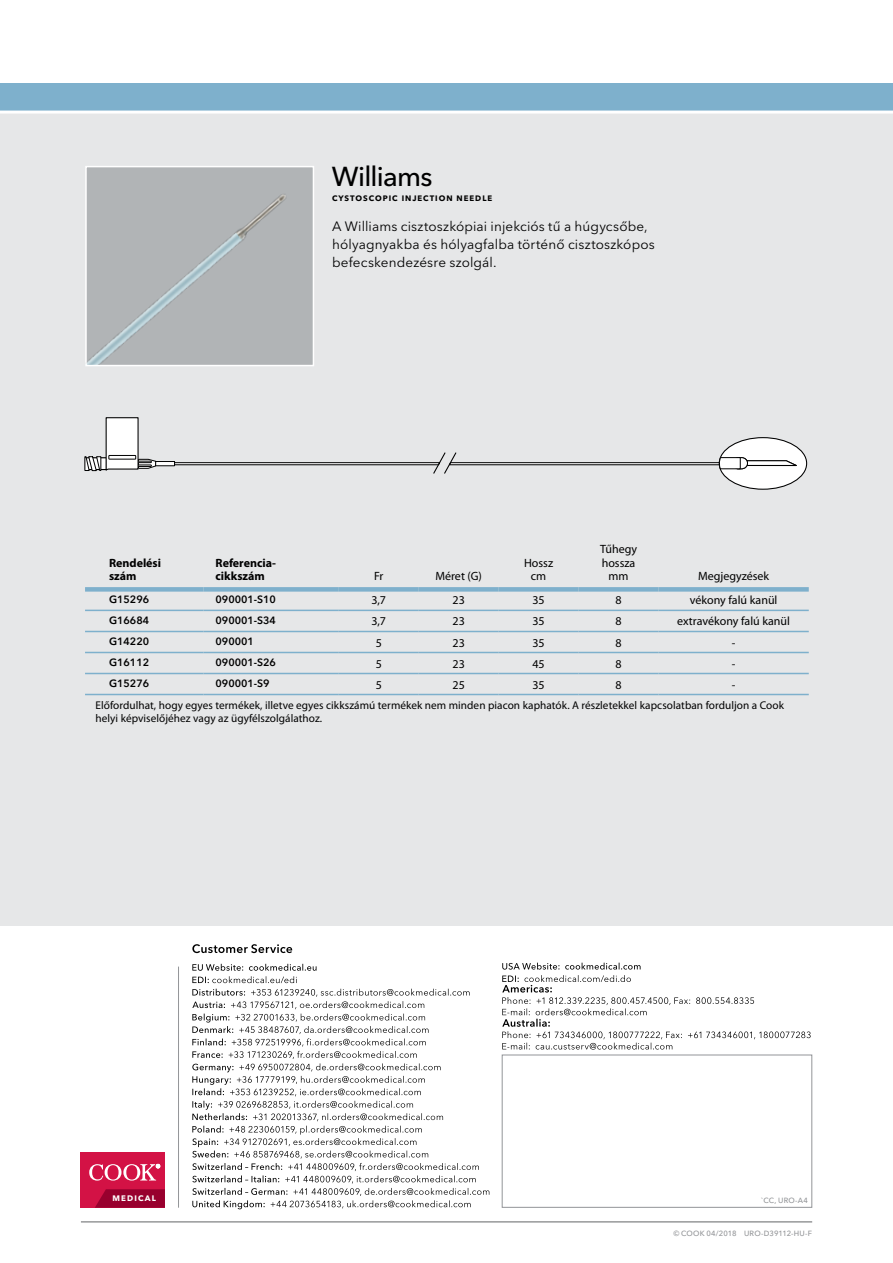
<style>
.page{position:relative;width:893px;height:1263px;background:#fff}
.page>*{position:absolute;margin:0;border:0;box-sizing:border-box;transform-origin:0 0}
.t1{font:500 27.15px "Avenir Next LT Pro";letter-spacing:-.03em;color:#000}
.t2{font:13.5px/18px "Avenir Next LT Pro";letter-spacing:.01em;color:#000}
.t3{font:12px/13.5px "Myriad Pro";color:#000;text-align:center}
.t4{font:700 12px/13.5px "Myriad Pro";color:#000}
.t5{font:11.25px/12.8px "Myriad Pro";letter-spacing:.005em;color:#000}
.t6{font:600 10.5px "Avenir Next LT Pro";color:#000}
.t7{font:700 7.95px "Avenir Next LT Pro";letter-spacing:.155em;color:#fff}
.t8{font:700 7.8px "Avenir Next LT Pro";letter-spacing:.125em;color:#000}
.t9{font:500 7.5px "Avenir Next LT Pro";letter-spacing:.01em;color:#939598}
</style>
<div class="page">
<div style="left:0;top:114px;width:893px;height:812px;background:#e6e7e8"></div>
<div style="left:0;top:83px;width:893px;height:28px;background:#7eb0cc"></div>
<svg style="left:192px;top:944px;width:100px;height:9px"></svg>
<svg style="left:192px;top:964px;width:125px;height:19px"></svg>
<svg style="left:192px;top:989px;width:297px;height:220px"></svg>
<svg style="left:502px;top:963px;width:309px;height:86px"></svg>
<div style="left:502px;top:1054px;width:310px;height:154px;border:1px solid #939598"></div>
<hr style="left:178px;top:966px;width:1px;height:242px;background:#939598">
<hr style="left:81px;top:1221px;width:731px;height:1px;background:#636466">
<div style="left:81px;top:1152px;width:84px;height:56px;background:#d31245"></div>
<svg style="left:95px;top:1189px;width:70px;height:19px"></svg>
<svg style="left:89px;top:1164px;width:71px;height:16px"></svg>
<div style="left:88px;top:169px;width:223px;height:194px;background:#b1b4b6"></div>
<div style="left:85px;top:166px;width:229px;height:200px;border:2px solid #fff"></div>
<div style="left:719px;top:438px;width:88px;height:51px;background:#fff;border-radius:50%"></div>
<div style="left:719px;top:437px;width:88px;height:53px;border:1px solid #000;border-radius:50%"></div>
<svg style="left:174px;top:451px;width:627px;height:24px"></svg>
<div style="left:156px;top:461px;width:19px;height:5px;background:#fff"></div>
<div style="left:155px;top:461px;width:20px;height:5px;border:1px solid #000"></div>
<svg style="left:84px;top:417px;width:72px;height:55px"></svg>
<hr style="left:85px;top:610px;width:119px;height:1px;background:#7eb0cc">
<hr style="left:204px;top:610px;width:135px;height:1px;background:#7eb0cc">
<hr style="left:339px;top:610px;width:80px;height:1px;background:#7eb0cc">
<hr style="left:419px;top:610px;width:80px;height:1px;background:#7eb0cc">
<hr style="left:499px;top:610px;width:80px;height:1px;background:#7eb0cc">
<hr style="left:579px;top:610px;width:80px;height:1px;background:#7eb0cc">
<hr style="left:659px;top:610px;width:150px;height:1px;background:#7eb0cc">
<hr style="left:85px;top:631px;width:119px;height:1px;background:#7eb0cc">
<hr style="left:204px;top:631px;width:135px;height:1px;background:#7eb0cc">
<hr style="left:339px;top:631px;width:80px;height:1px;background:#7eb0cc">
<hr style="left:419px;top:631px;width:80px;height:1px;background:#7eb0cc">
<hr style="left:499px;top:631px;width:80px;height:1px;background:#7eb0cc">
<hr style="left:579px;top:631px;width:80px;height:1px;background:#7eb0cc">
<hr style="left:659px;top:631px;width:150px;height:1px;background:#7eb0cc">
<hr style="left:85px;top:652px;width:119px;height:1px;background:#7eb0cc">
<hr style="left:204px;top:652px;width:135px;height:1px;background:#7eb0cc">
<hr style="left:339px;top:652px;width:80px;height:1px;background:#7eb0cc">
<hr style="left:419px;top:652px;width:80px;height:1px;background:#7eb0cc">
<hr style="left:499px;top:652px;width:80px;height:1px;background:#7eb0cc">
<hr style="left:579px;top:652px;width:80px;height:1px;background:#7eb0cc">
<hr style="left:659px;top:652px;width:150px;height:1px;background:#7eb0cc">
<hr style="left:85px;top:673px;width:119px;height:1px;background:#7eb0cc">
<hr style="left:204px;top:673px;width:135px;height:1px;background:#7eb0cc">
<hr style="left:339px;top:673px;width:80px;height:1px;background:#7eb0cc">
<hr style="left:419px;top:673px;width:80px;height:1px;background:#7eb0cc">
<hr style="left:499px;top:673px;width:80px;height:1px;background:#7eb0cc">
<hr style="left:579px;top:673px;width:80px;height:1px;background:#7eb0cc">
<hr style="left:659px;top:673px;width:150px;height:1px;background:#7eb0cc">
<hr style="left:85px;top:694px;width:119px;height:1px;background:#7eb0cc">
<hr style="left:204px;top:694px;width:135px;height:1px;background:#7eb0cc">
<hr style="left:339px;top:694px;width:80px;height:1px;background:#7eb0cc">
<hr style="left:419px;top:694px;width:80px;height:1px;background:#7eb0cc">
<hr style="left:499px;top:694px;width:80px;height:1px;background:#7eb0cc">
<hr style="left:579px;top:694px;width:80px;height:1px;background:#7eb0cc">
<hr style="left:659px;top:694px;width:150px;height:1px;background:#7eb0cc">
<div style="left:85px;top:587px;width:119px;height:5px;background:#7eb0cc"></div>
<div style="left:204px;top:587px;width:135px;height:5px;background:#7eb0cc"></div>
<div style="left:339px;top:587px;width:80px;height:5px;background:#7eb0cc"></div>
<div style="left:419px;top:587px;width:80px;height:5px;background:#7eb0cc"></div>
<div style="left:499px;top:587px;width:80px;height:5px;background:#7eb0cc"></div>
<div style="left:579px;top:587px;width:80px;height:5px;background:#7eb0cc"></div>
<div style="left:659px;top:587px;width:150px;height:5px;background:#7eb0cc"></div>
<h1 class="t1" style="left:332px;top:160px;width:102px">Williams</h1>
<p class="t8" style="left:332px;top:193px;width:162px">CYSTOSCOPIC INJECTION NEEDLE</p>
<p class="t8" style="left:332px;top:193px;width:161px">CYSTOSCOPIC INJECTION NEEDLE</p>
<p class="t2" style="left:332px;top:217px;width:324px">A Williams cisztoszkópiai injekciós tű a húgycsőbe, hólyagnyakba és hólyagfalba történő cisztoszkópos befecskendezésre szolgál.</p>
<p class="t4" style="left:109px;top:556px;width:54px">Rendelési szám</p>
<p class="t4" style="left:216px;top:556px;width:62px">Referencia&shy;cikkszám</p>
<p class="t3" style="left:374px;top:569px;width:11px">Fr</p>
<p class="t3" style="left:435px;top:569px;width:48px">Méret (G)</p>
<p class="t3" style="left:524px;top:556px;width:31px">Hossz cm</p>
<p class="t3" style="left:600px;top:542px;width:39px">Tűhegy hossza mm</p>
<p class="t3" style="left:698px;top:569px;width:73px">Megjegyzések</p>
<p class="t6" style="left:109px;top:593px;width:42px">G15296</p>
<p class="t6" style="left:216px;top:593px;width:62px">090001-S10</p>
<p class="t3" style="left:371px;top:593px;width:16px">3,7</p>
<p class="t3" style="left:452px;top:593px;width:14px">23</p>
<p class="t3" style="left:532px;top:593px;width:14px">35</p>
<p class="t3" style="left:615px;top:593px;width:8px">8</p>
<p class="t3" style="left:690px;top:593px;width:89px">vékony falú kanül</p>
<p class="t6" style="left:109px;top:614px;width:42px">G16684</p>
<p class="t6" style="left:216px;top:614px;width:62px">090001-S34</p>
<p class="t3" style="left:371px;top:614px;width:16px">3,7</p>
<p class="t3" style="left:452px;top:614px;width:14px">23</p>
<p class="t3" style="left:532px;top:614px;width:14px">35</p>
<p class="t3" style="left:615px;top:614px;width:8px">8</p>
<p class="t3" style="left:677px;top:614px;width:114px">extravékony falú kanül</p>
<p class="t6" style="left:109px;top:635px;width:42px">G14220</p>
<p class="t6" style="left:216px;top:635px;width:40px">090001</p>
<p class="t3" style="left:376px;top:635px;width:8px">5</p>
<p class="t3" style="left:452px;top:635px;width:14px">23</p>
<p class="t3" style="left:532px;top:635px;width:14px">35</p>
<p class="t3" style="left:615px;top:635px;width:8px">8</p>
<p class="t3" style="left:732px;top:635px;width:5px">-</p>
<p class="t6" style="left:109px;top:656px;width:42px">G16112</p>
<p class="t6" style="left:216px;top:656px;width:62px">090001-S26</p>
<p class="t3" style="left:376px;top:656px;width:8px">5</p>
<p class="t3" style="left:452px;top:656px;width:14px">23</p>
<p class="t3" style="left:532px;top:656px;width:14px">45</p>
<p class="t3" style="left:615px;top:656px;width:8px">8</p>
<p class="t3" style="left:732px;top:656px;width:5px">-</p>
<p class="t6" style="left:109px;top:677px;width:42px">G15276</p>
<p class="t6" style="left:216px;top:677px;width:56px">090001-S9</p>
<p class="t3" style="left:376px;top:677px;width:8px">5</p>
<p class="t3" style="left:452px;top:677px;width:14px">25</p>
<p class="t3" style="left:532px;top:677px;width:14px">35</p>
<p class="t3" style="left:615px;top:677px;width:8px">8</p>
<p class="t3" style="left:732px;top:677px;width:5px">-</p>
<p class="t5" style="left:96px;top:699px;width:690px">Előfordulhat, hogy egyes termékek, illetve egyes cikkszámú termékek nem minden piacon kaphatók. A részletekkel kapcsolatban forduljon a Cook helyi képviselőjéhez vagy az ügyfélszolgálathoz.</p>
<p class="t7" style="left:112px;top:1193px;width:45px">MEDICAL</p>
<p class="t9" style="left:761px;top:1196px;width:48px">`CC, URO-A4</p>
<p class="t9" style="left:673px;top:1228px;width:140px">© COOK 04/2018 URO-D39112-HU-F</p>
</div>
